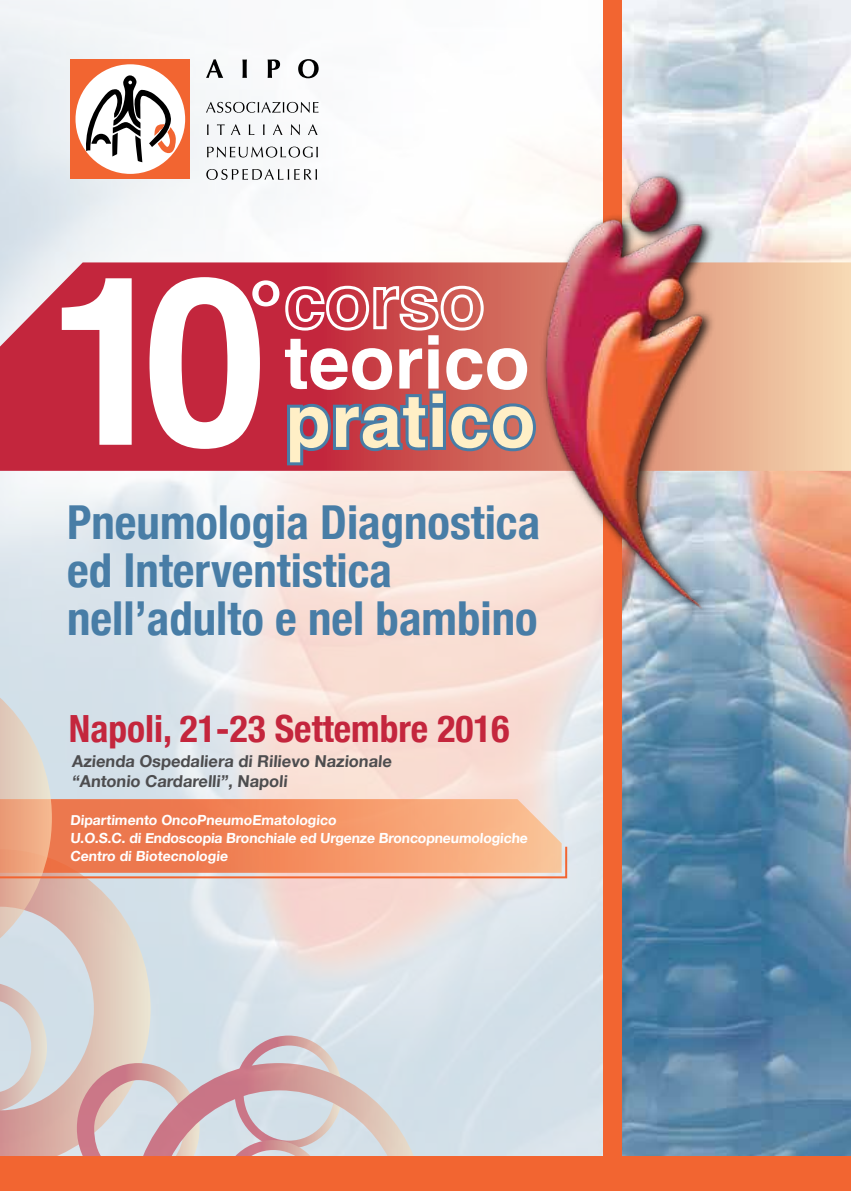
<style>
.page{position:relative;width:851px;height:1191px;background:#fff}
.page>*{position:absolute;margin:0;border:0;box-sizing:border-box;transform-origin:0 0}
.t1{font:700 235px "Helvetica";color:#fff;scale:.96 1}
.t2{font:700 99.8px "Minion Pro";color:#fff}
.t3{font:700 73.6px "Helvetica";color:#fff}
.t4{font:700 73.6px "Helvetica";letter-spacing:.01em;color:#ffefc6}
.t5{font:700 condensed 46.8px/48px "Helvetica Neue";color:#487da6}
.t6{font:700 condensed 37.4px "Helvetica Neue";color:#c4263d}
.t7{font:700 16.4px/20px "Helvetica Neue";color:#4d4d4f}
.t8{font:700 14px/18px "Helvetica Neue";color:#fff}
</style>
<div class="page">
<img style="left:0;top:0;width:603px;height:1156px">
<div style="left:70px;top:59px;width:120px;height:120px;background:#f26531"></div>
<div style="left:75px;top:64px;width:110px;height:110px;background:#fff;border-radius:50%"></div>
<svg style="left:84px;top:75px;width:92px;height:87px"></svg>
<svg style="left:206px;top:59px;width:17px;height:19px"></svg>
<svg style="left:242px;top:59px;width:5px;height:19px"></svg>
<svg style="left:267px;top:59px;width:13px;height:19px"></svg>
<svg style="left:298px;top:59px;width:20px;height:19px"></svg>
<svg style="left:206px;top:102px;width:112px;height:11px"></svg>
<svg style="left:217px;top:124px;width:8px;height:11px"></svg>
<svg style="left:231px;top:124px;width:9px;height:11px"></svg>
<svg style="left:249px;top:124px;width:5px;height:11px"></svg>
<svg style="left:273px;top:124px;width:9px;height:11px"></svg>
<svg style="left:291px;top:124px;width:9px;height:11px"></svg>
<svg style="left:308px;top:124px;width:9px;height:11px"></svg>
<svg style="left:207px;top:147px;width:111px;height:10px"></svg>
<svg style="left:206px;top:169px;width:111px;height:11px"></svg>
<img style="left:621px;top:0;width:229px;height:1156px">
<svg style="left:0;top:262px;width:850px;height:209px;background:#d05b5f"></svg>
<div style="left:603px;top:0;width:18px;height:1191px;background:#f26531"></div>
<svg style="left:284px;top:284px;width:201px;height:48px"></svg>
<svg style="left:284px;top:387px;width:250px;height:81px;background:#985c6e"></svg>
<div style="left:0;top:1156px;width:850px;height:35px;background:#f26531"></div>
<svg style="left:0;top:658px;width:568px;height:498px;background:#e2cec9"></svg>
<img style="left:534px;top:164px;width:187px;height:456px">
<h1 class="t1" style="left:46px;top:172px;width:233px">10</h1>
<h2 class="t2" style="left:249px;top:245px;width:35px">°</h2>
<h3 class="t3" style="left:284px;top:303px;width:247px">teorico</h3>
<h3 class="t4" style="left:285px;top:361px;width:251px">pratico</h3>
<h3 class="t5" style="left:67px;top:495px;width:474px">Pneumologia Diagnostica ed Interventistica nell’adulto e nel bambino</h3>
<h3 class="t6" style="left:69px;top:698px;width:442px">Napoli, 21-23 Settembre 2016</h3>
<p class="t7" style="left:72px;top:751px;width:323px">Azienda Ospedaliera di Rilievo Nazionale “Antonio Cardarelli”, Napoli</p>
<p class="t8" style="left:70px;top:811px;width:461px">Dipartimento OncoPneumoEmatologico<br>U.O.S.C. di Endoscopia Bronchiale ed Urgenze Broncopneumologiche<br>Centro di Biotecnologie</p>
</div>
